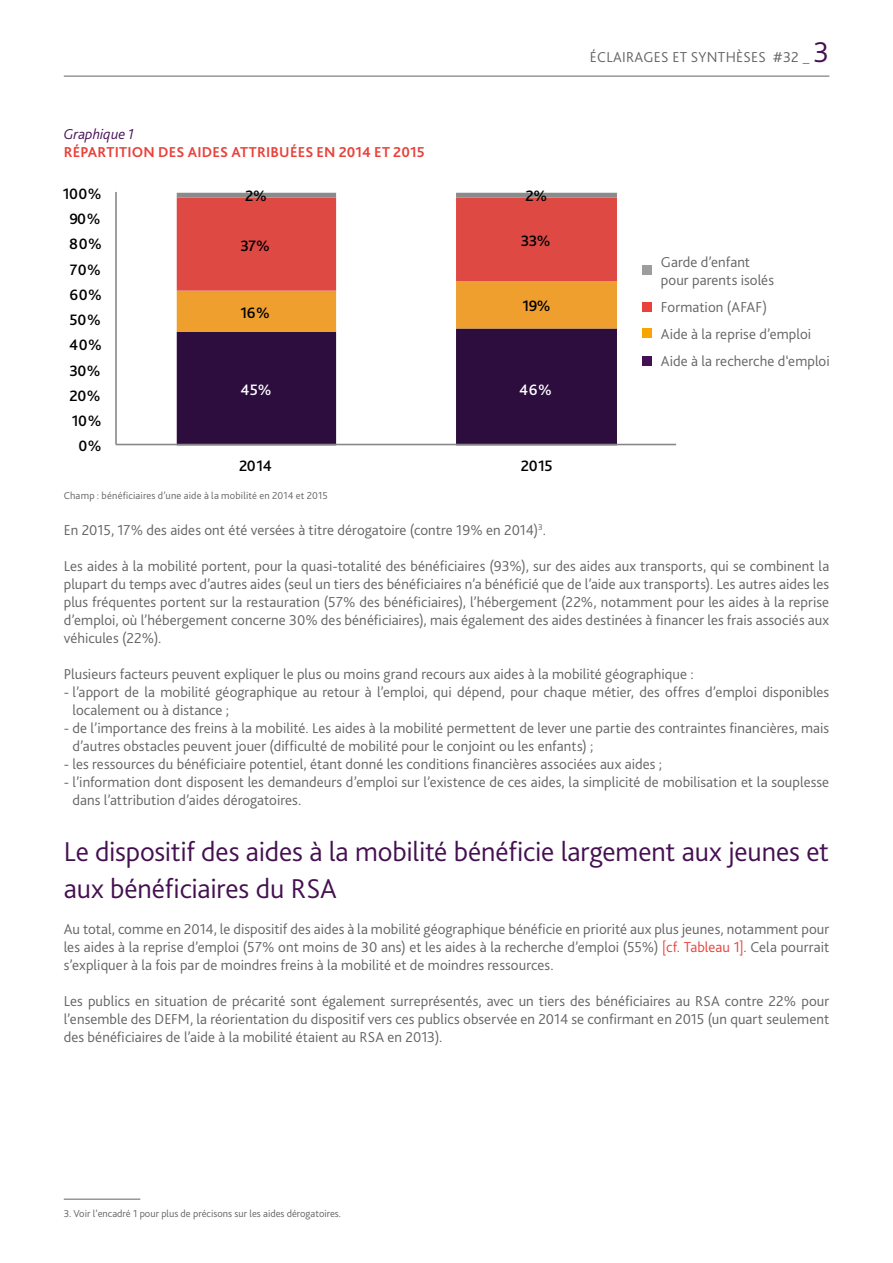
<style>
.page{position:relative;width:893px;height:1263px;background:#fff}
.page>*{position:absolute;margin:0;border:0;box-sizing:border-box;transform-origin:0 0}
.t1{font:300 28.5px/37.5px "Bliss 2";letter-spacing:-.005em;color:#441051}
.t2{font:500 15.75px "Bliss 2";letter-spacing:-.025em;color:#000}
.t3{font:500 15.75px "Bliss 2";color:#fff}
.t4{font:300 15px/18px "Bliss 2";letter-spacing:.005em;color:#646363}
.t5{font:700 15px "Bliss 2";letter-spacing:.01em;color:#e8423b}
.t6{font:italic 300 15px "Bliss 2";color:#441051}
.t7{font:300 10.5px "Bliss 2";color:#646363}
.s1{font-size:30px;color:#441051}
.s2{color:#e8423b}
</style>
<div class="page">
<hr style="left:64px;top:76px;width:765px;height:1px;background:#646363">
<hr style="left:64px;top:1199px;width:76px;height:1px;background:#646363">
<svg style="left:177px;top:332px;width:440px;height:112px;fill:#2c0d3d"></svg>
<svg style="left:177px;top:193px;width:440px;height:139px"></svg>
<hr style="left:115px;top:192px;width:2px;height:252px;background:#868686">
<hr style="left:116px;top:444px;width:560px;height:1px;background:#868686">
<div style="left:643px;top:266px;width:9px;height:9px;background:#9d9d9c"></div>
<div style="left:643px;top:302px;width:9px;height:9px;background:#e8423b"></div>
<div style="left:643px;top:329px;width:9px;height:9px;background:#f7a600"></div>
<div style="left:643px;top:357px;width:9px;height:9px;background:#441051"></div>
<p class="t6" style="left:64px;top:125px;width:72px">Graphique 1</p>
<p class="t5" style="left:64px;top:143px;width:362px">RÉPARTITION DES AIDES ATTRIBUÉES EN 2014 ET 2015</p>
<p class="t2" style="left:63px;top:184px;width:40px">100%</p>
<p class="t2" style="left:69px;top:209px;width:33px">90%</p>
<p class="t2" style="left:69px;top:234px;width:34px">80%</p>
<p class="t2" style="left:70px;top:260px;width:33px">70%</p>
<p class="t2" style="left:69px;top:285px;width:34px">60%</p>
<p class="t2" style="left:70px;top:310px;width:33px">50%</p>
<p class="t2" style="left:69px;top:335px;width:34px">40%</p>
<p class="t2" style="left:69px;top:361px;width:33px">30%</p>
<p class="t2" style="left:70px;top:386px;width:33px">20%</p>
<p class="t2" style="left:72px;top:411px;width:31px">10%</p>
<p class="t2" style="left:78px;top:436px;width:25px">0%</p>
<p class="t2" style="left:245px;top:186px;width:23px">2%</p>
<p class="t2" style="left:526px;top:186px;width:23px">2%</p>
<p class="t2" style="left:241px;top:236px;width:31px">37%</p>
<p class="t2" style="left:521px;top:231px;width:31px">33%</p>
<p class="t2" style="left:241px;top:303px;width:31px">16%</p>
<p class="t2" style="left:522px;top:296px;width:29px">19%</p>
<p class="t3" style="left:241px;top:380px;width:33px">45%</p>
<p class="t3" style="left:519px;top:380px;width:34px">46%</p>
<p class="t2" style="left:239px;top:456px;width:34px">2014</p>
<p class="t2" style="left:521px;top:456px;width:33px">2015</p>
<p class="t4" style="left:590px;top:48px;width:241px">ÉCLAIRAGES ET SYNTHÈSES #32 _ <span class="s1">3</span></p>
<p class="t4" style="left:661px;top:253px;width:115px">Garde d’enfant pour parents isolés</p>
<p class="t4" style="left:661px;top:294px;width:170px;line-height:27px">Formation (AFAF)<br>Aide à la reprise d’emploi<br>Aide à la recherche d‘emploi</p>
<p class="t7" style="left:64px;top:489px;width:266px">Champ : bénéficiaires d’une aide à la mobilité en 2014 et 2015</p>
<p class="t4" style="left:64px;top:521px;width:484px">En 2015, 17% des aides ont été versées à titre dérogatoire (contre 19% en 2014)<sup>3</sup>.</p>
<p class="t4" style="left:64px;top:557px;width:767px;text-align:justify">Les aides à la mobilité portent, pour la quasi-totalité des bénéficiaires (93%), sur des aides aux transports, qui se combinent la plupart du temps avec d’autres aides (seul un tiers des bénéficiaires n’a bénéficié que de l’aide aux transports). Les autres aides les plus fréquentes portent sur la restauration (57% des bénéficiaires), l’hébergement (22%, notamment pour les aides à la reprise d’emploi, où l’hébergement concerne 30% des bénéficiaires), mais également des aides destinées à financer les frais associés aux véhicules (22%).</p>
<p class="t4" style="left:64px;top:665px;width:631px">Plusieurs facteurs peuvent expliquer le plus ou moins grand recours aux aides à la mobilité géographique :</p>
<p class="t4" style="left:73px;top:683px;width:758px;text-indent:-9px">- l’apport de la mobilité géographique au retour à l’emploi, qui dépend, pour chaque métier, des offres d’emploi disponibles localement ou à distance ;</p>
<p class="t4" style="left:73px;top:719px;width:758px;text-indent:-9px">- de l’importance des freins à la mobilité. Les aides à la mobilité permettent de lever une partie des contraintes financières, mais d’autres obstacles peuvent jouer (difficulté de mobilité pour le conjoint ou les enfants) ;</p>
<p class="t4" style="left:64px;top:755px;width:600px">- les ressources du bénéficiaire potentiel, étant donné les conditions financières associées aux aides ;</p>
<p class="t4" style="left:73px;top:773px;width:758px;text-indent:-9px">- l’information dont disposent les demandeurs d’emploi sur l’existence de ces aides, la simplicité de mobilisation et la souplesse dans l’attribution d’aides dérogatoires.</p>
<h1 class="t1" style="left:64px;top:832px;width:767px">Le dispositif des aides à la mobilité bénéficie largement aux jeunes et aux bénéficiaires du RSA</h1>
<p class="t4" style="left:64px;top:920px;width:767px;text-align:justify">Au total, comme en 2014, le dispositif des aides à la mobilité géographique bénéficie en priorité aux plus jeunes, notamment pour les aides à la reprise d’emploi (57% ont moins de 30 ans) et les aides à la recherche d’emploi (55%) <span class="s2">[cf. Tableau 1]</span>. Cela pourrait s’expliquer à la fois par de moindres freins à la mobilité et de moindres ressources.</p>
<p class="t4" style="left:64px;top:992px;width:767px;text-align:justify">Les publics en situation de précarité sont également surreprésentés, avec un tiers des bénéficiaires au RSA contre 22% pour l’ensemble des DEFM, la réorientation du dispositif vers ces publics observée en 2014 se confirmant en 2015 (un quart seulement des bénéficiaires de l’aide à la mobilité étaient au RSA en 2013).</p>
<p class="t7" style="left:64px;top:1207px;width:279px">3. Voir l’encadré 1 pour plus de précisons sur les aides dérogatoires.</p>
</div>
